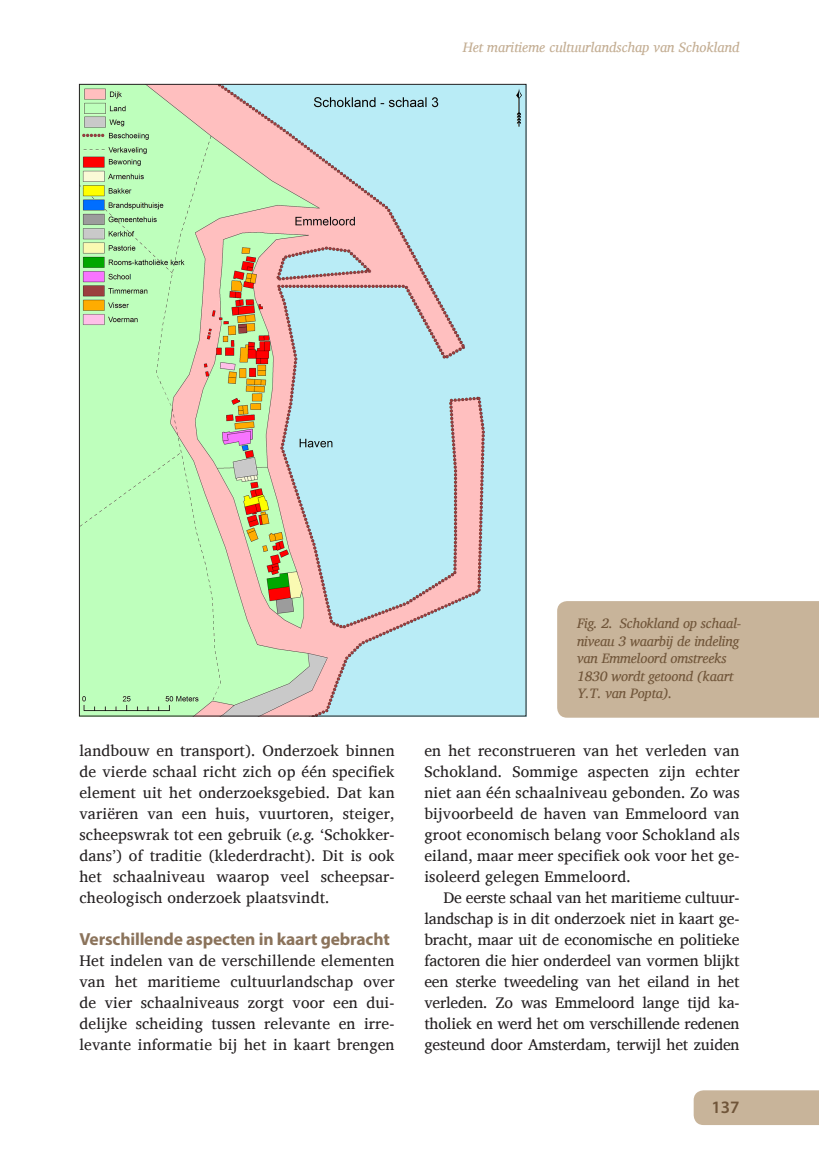
<style>
.page{position:relative;width:819px;height:1166px;background:#fff}
.page>*{position:absolute;margin:0;border:0;box-sizing:border-box;transform-origin:0 0}
.Kopje{font:700 17.5px "Myriad Pro";letter-spacing:-.01em;color:#8b735b}
.t1{font:600 17.5px "Myriad Pro";color:#705539}
.Plat{font:15.75px/21px "Charis SIL";letter-spacing:.01em;color:#231f20;text-align:justify}
.Afbeeldingstekst{font:italic 14px/17.5px "Charis SIL";letter-spacing:-.01em;color:#705539}
.t2{font:italic 14px "Charis SIL";color:#c3ad92}
.s1{font-style:italic}
</style>
<div class="page">
<div style="left:693px;top:1090px;width:126px;height:35px;background:#c8b49a"></div>
<div style="left:557px;top:601px;width:262px;height:117px;background:#c8b49a"></div>
<img style="left:81px;top:86px;width:443px;height:628px">
<p class="t2" style="left:462px;top:39px;width:278px">Het maritieme cultuurlandschap van Schokland</p>
<p class="Plat" style="left:79px;top:740px;width:317px">landbouw en transport). Onderzoek binnen de vierde schaal richt zich op één specifiek element uit het onderzoeksgebied. Dat kan variëren van een huis, vuurtoren, steiger, scheepswrak tot een gebruik (<span class="s1">e.g.</span> ‘Schokker&shy;dans’) of traditie (klederdracht). Dit is ook het schaalniveau waarop veel scheepsar&shy;cheologisch onderzoek plaatsvindt.</p>
<p class="Kopje" style="left:79px;top:928px;width:312px">Verschillende aspecten in kaart gebracht</p>
<p class="Plat" style="left:79px;top:950px;width:317px">Het indelen van de verschillende elementen van het maritieme cultuurlandschap over de vier schaalniveaus zorgt voor een dui&shy;delijke scheiding tussen relevante en irre&shy;levante informatie bij het in kaart brengen</p>
<p class="Afbeeldingstekst" style="left:577px;top:615px;width:166px">Fig. 2. Schokland op schaal&shy;niveau 3 waarbij de indeling van Emmeloord omstreeks<br>1830 wordt getoond (kaart<br>Y.T. van Popta).</p>
<p class="Plat" style="left:424px;top:740px;width:317px">en het reconstrueren van het verleden van Schokland. Sommige aspecten zijn echter niet aan één schaalniveau gebonden. Zo was bijvoorbeeld de haven van Emmeloord van groot economisch belang voor Schokland als eiland, maar meer specifiek ook voor het ge&shy;ïsoleerd gelegen Emmeloord.</p>
<p class="Plat" style="left:424px;top:887px;width:317px;text-indent:19px">De eerste schaal van het maritieme cultuur&shy;landschap is in dit onderzoek niet in kaart ge&shy;bracht, maar uit de economische en politieke factoren die hier onderdeel van vormen blijkt een sterke tweedeling van het eiland in het verleden. Zo was Emmeloord lange tijd ka&shy;tholiek en werd het om verschillende redenen gesteund door Amsterdam, terwijl het zuiden</p>
<p class="t1" style="left:711px;top:1096px;width:30px">137</p>
</div>
